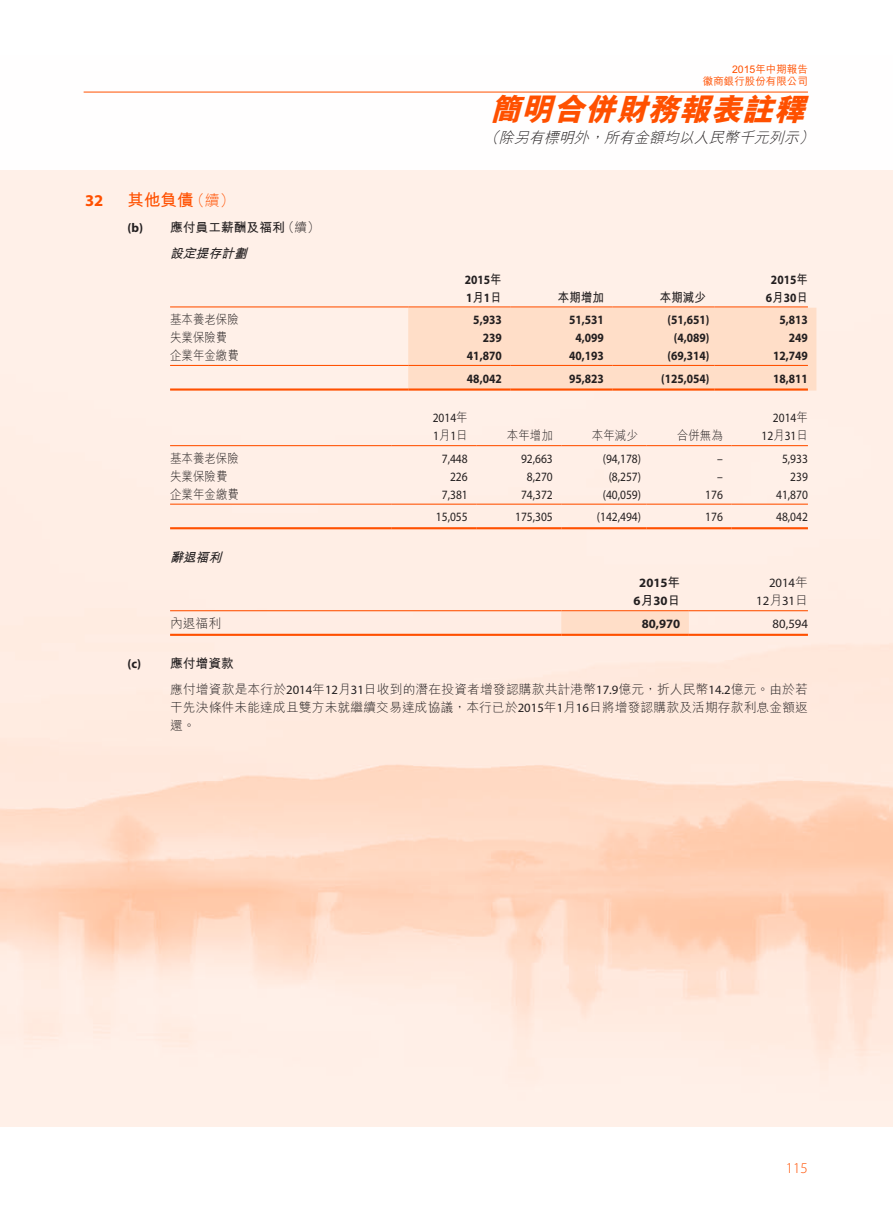
<style>
.page{position:relative;width:893px;height:1212px;background:#fff}
.page>*{position:absolute;margin:0;border:0;box-sizing:border-box;transform-origin:0 0}
.t1{font:italic 800 31.5px "M Hei HK";color:#ff5000}
.t2{font:700 16.5px "M Hei HK";color:#ff5000}
.t3{font:700 16.5px "Myriad Pro";color:#ff5000}
.t4{font:italic 300 15px "M Hei HK";color:#231f20}
.t5{font:300 15px "Myriad Pro";color:#ff5000}
.t6{font:300 12.75px/25.7px "M Hei HK";letter-spacing:.01em;color:#231f20}
.t7{font:12.75px/18px "Myriad Pro";color:#231f20;scale:.9 1}
.t8{font:700 12.75px/18px "Myriad Pro";color:#231f20;scale:.9 1}
.t9{font:300 12.75px "M Hei HK";letter-spacing:.01em;color:#231f20;scale:.9 1}
.t10{font:700 12.75px/25.7px "M Hei HK";color:#231f20}
.t11{font:12.75px "Myriad Pro";color:#231f20}
.t12{font:700 12.75px "Myriad Pro";color:#231f20}
.t13{font:700 12.75px "M Hei HK";color:#231f20;scale:.9 1}
.t14{font:italic 700 12.75px "M Hei HK";color:#231f20}
.t15{font:500 10.5px "M Hei HK";color:#ff5000}
.s1{font-weight:300;font-size:15px}
.s2{font-family:"Myriad Pro"}
.s3{font-weight:300}
.s4{font-style:italic}
.s5{font-family:"M Hei HK"}
.s6{font-family:"M Hei HK";font-weight:300}
.s7{font-family:"Myriad Pro";font-weight:700}
.s8{font-weight:700}
.s9{font-family:"Myriad Pro";font-weight:400}
</style>
<div class="page">
<hr style="left:84px;top:92px;width:724px;height:1px;background:#ff5000">
<div style="left:408px;top:308px;width:408px;height:83px;background:#ffdec8"></div>
<hr style="left:170px;top:306px;width:238px;height:1px;background:#ff5000">
<hr style="left:408px;top:306px;width:102px;height:1px;background:#ff5000">
<hr style="left:510px;top:306px;width:102px;height:1px;background:#ff5000">
<hr style="left:612px;top:306px;width:102px;height:1px;background:#ff5000">
<hr style="left:714px;top:306px;width:94px;height:1px;background:#ff5000">
<hr style="left:170px;top:365px;width:238px;height:1px;background:#ff5000">
<hr style="left:408px;top:365px;width:102px;height:1px;background:#ff5000">
<hr style="left:510px;top:365px;width:102px;height:1px;background:#ff5000">
<hr style="left:612px;top:365px;width:102px;height:1px;background:#ff5000">
<hr style="left:714px;top:365px;width:94px;height:1px;background:#ff5000">
<hr style="left:170px;top:388px;width:238px;height:3px;background:#ff5000">
<hr style="left:408px;top:388px;width:102px;height:3px;background:#ff5000">
<hr style="left:510px;top:388px;width:102px;height:3px;background:#ff5000">
<hr style="left:612px;top:388px;width:102px;height:3px;background:#ff5000">
<hr style="left:714px;top:388px;width:94px;height:3px;background:#ff5000">
<hr style="left:170px;top:445px;width:221px;height:1px;background:#ff5000">
<hr style="left:391px;top:445px;width:85px;height:1px;background:#ff5000">
<hr style="left:476px;top:445px;width:85px;height:1px;background:#ff5000">
<hr style="left:561px;top:445px;width:85px;height:1px;background:#ff5000">
<hr style="left:646px;top:445px;width:85px;height:1px;background:#ff5000">
<hr style="left:731px;top:445px;width:77px;height:1px;background:#ff5000">
<hr style="left:170px;top:504px;width:221px;height:1px;background:#ff5000">
<hr style="left:391px;top:504px;width:85px;height:1px;background:#ff5000">
<hr style="left:476px;top:504px;width:85px;height:1px;background:#ff5000">
<hr style="left:561px;top:504px;width:85px;height:1px;background:#ff5000">
<hr style="left:646px;top:504px;width:85px;height:1px;background:#ff5000">
<hr style="left:731px;top:504px;width:77px;height:1px;background:#ff5000">
<hr style="left:170px;top:527px;width:221px;height:2px;background:#ff5000">
<hr style="left:391px;top:527px;width:85px;height:2px;background:#ff5000">
<hr style="left:476px;top:527px;width:85px;height:2px;background:#ff5000">
<hr style="left:561px;top:527px;width:85px;height:2px;background:#ff5000">
<hr style="left:646px;top:527px;width:85px;height:2px;background:#ff5000">
<hr style="left:731px;top:527px;width:77px;height:2px;background:#ff5000">
<svg style="left:561px;top:611px;width:128px;height:23px;background:#ffdbc4"></svg>
<hr style="left:170px;top:610px;width:391px;height:1px;background:#ff5000">
<hr style="left:561px;top:610px;width:128px;height:1px;background:#ff5000">
<hr style="left:689px;top:610px;width:119px;height:1px;background:#ff5000">
<hr style="left:170px;top:634px;width:391px;height:2px;background:#ff5000">
<hr style="left:561px;top:634px;width:128px;height:2px;background:#ff5000">
<hr style="left:689px;top:634px;width:119px;height:2px;background:#ff5000">
<p class="t15" style="left:732px;top:62px;width:77px">2015年中期報告</p>
<p class="t15" style="left:703px;top:74px;width:106px">徽商銀行股份有限公司</p>
<p class="t3" style="left:85px;top:190px;width:20px">32</p>
<p class="t2" style="left:128px;top:188px;width:109px">其他負債<span class="s1">（續）</span></p>
<p class="t10" style="left:170px;top:214px;width:151px;text-indent:-43px"><span class="s2">(b)</span> 應付員工薪酬及福利<span class="s3">（續）</span><span class="s4">設定提存計劃</span></p>
<h1 class="t1" style="left:490px;top:89px;width:328px">簡明合併財務報表註釋</h1>
<p class="t4" style="left:484px;top:126px;width:337px">（除另有標明外，所有金額均以人民幣千元列示）</p>
<p class="t8" style="left:465px;top:270px;width:43px">2015<span class="s5">年<br></span>1<span class="s5">月</span>1<span class="s5">日</span></p>
<p class="t13" style="left:558px;top:288px;width:53px">本期增加</p>
<p class="t13" style="left:660px;top:288px;width:53px">本期減少</p>
<p class="t8" style="left:766px;top:270px;width:48px;text-align:center">2015<span class="s5">年<br></span>6<span class="s5">月</span>30<span class="s5">日</span></p>
<p class="t9" style="left:170px;top:310px;width:78px">基本養老保險</p>
<p class="t8" style="left:473px;top:310px;width:33px">5,933</p>
<p class="t8" style="left:569px;top:310px;width:40px">51,531</p>
<p class="t8" style="left:667px;top:310px;width:48px">(51,651)</p>
<p class="t8" style="left:779px;top:310px;width:33px">5,813</p>
<p class="t9" style="left:170px;top:328px;width:65px">失業保險費</p>
<p class="t8" style="left:483px;top:328px;width:23px">239</p>
<p class="t8" style="left:575px;top:328px;width:33px">4,099</p>
<p class="t8" style="left:674px;top:328px;width:41px">(4,089)</p>
<p class="t8" style="left:789px;top:328px;width:23px">249</p>
<p class="t9" style="left:170px;top:346px;width:78px">企業年金繳費</p>
<p class="t8" style="left:467px;top:346px;width:40px">41,870</p>
<p class="t8" style="left:569px;top:346px;width:40px">40,193</p>
<p class="t8" style="left:667px;top:346px;width:48px">(69,314)</p>
<p class="t8" style="left:773px;top:346px;width:40px">12,749</p>
<p class="t8" style="left:467px;top:369px;width:40px">48,042</p>
<p class="t8" style="left:569px;top:369px;width:40px">95,823</p>
<p class="t8" style="left:661px;top:369px;width:55px">(125,054)</p>
<p class="t8" style="left:773px;top:369px;width:40px">18,811</p>
<p class="t7" style="left:433px;top:409px;width:40px">2014<span class="s6">年<br></span>1<span class="s6">月</span>1<span class="s6">日</span></p>
<p class="t7" style="left:761px;top:409px;width:53px;text-align:right">2014<span class="s6">年<br></span>12<span class="s6">月</span>31<span class="s6">日</span></p>
<p class="t9" style="left:507px;top:427px;width:53px">本年增加</p>
<p class="t9" style="left:592px;top:427px;width:53px">本年減少</p>
<p class="t9" style="left:677px;top:427px;width:53px">合併無為</p>
<p class="t9" style="left:170px;top:449px;width:78px">基本養老保險</p>
<p class="t7" style="left:442px;top:449px;width:30px">7,448</p>
<p class="t7" style="left:521px;top:449px;width:37px">92,663</p>
<p class="t7" style="left:603px;top:449px;width:44px">(94,178)</p>
<p class="t7" style="left:717px;top:449px;width:8px">–</p>
<p class="t7" style="left:782px;top:449px;width:30px">5,933</p>
<p class="t9" style="left:170px;top:467px;width:65px">失業保險費</p>
<p class="t7" style="left:450px;top:467px;width:21px">226</p>
<p class="t7" style="left:527px;top:467px;width:30px">8,270</p>
<p class="t7" style="left:609px;top:467px;width:38px">(8,257)</p>
<p class="t7" style="left:717px;top:467px;width:8px">–</p>
<p class="t7" style="left:790px;top:467px;width:21px">239</p>
<p class="t9" style="left:170px;top:485px;width:78px">企業年金繳費</p>
<p class="t7" style="left:442px;top:485px;width:30px">7,381</p>
<p class="t7" style="left:521px;top:485px;width:37px">74,372</p>
<p class="t7" style="left:603px;top:485px;width:44px">(40,059)</p>
<p class="t7" style="left:705px;top:485px;width:21px">176</p>
<p class="t7" style="left:776px;top:485px;width:37px">41,870</p>
<p class="t7" style="left:436px;top:508px;width:37px">15,055</p>
<p class="t7" style="left:515px;top:508px;width:43px">175,305</p>
<p class="t7" style="left:597px;top:508px;width:51px">(142,494)</p>
<p class="t7" style="left:705px;top:508px;width:21px">176</p>
<p class="t7" style="left:776px;top:508px;width:37px">48,042</p>
<p class="t14" style="left:170px;top:548px;width:57px">辭退福利</p>
<p class="t12" style="left:639px;top:575px;width:43px">2015<span class="s5">年</span></p>
<p class="t11" style="left:769px;top:575px;width:40px">2014<span class="s6">年</span></p>
<p class="t12" style="left:634px;top:593px;width:48px">6<span class="s5">月</span>30<span class="s5">日</span></p>
<p class="t11" style="left:756px;top:593px;width:53px">12<span class="s6">月</span>31<span class="s6">日</span></p>
<p class="t6" style="left:170px;top:610px;width:53px">內退福利</p>
<p class="t12" style="left:642px;top:615px;width:40px">80,970</p>
<p class="t11" style="left:773px;top:616px;width:37px">80,594</p>
<p class="t6" style="left:170px;top:650px;width:639px;text-indent:-43px"><span class="s7">(c)</span> <span class="s8">應付增資款<br></span>應付增資款是本行於<span class="s9">2014</span>年<span class="s9">12</span>月<span class="s9">31</span>日收到的潛在投資者增發認購款共計港幣<span class="s9">17.9</span>億元，折人民幣<span class="s9">14.2</span>億元。由於若</p>
<p class="t6" style="left:170px;top:698px;width:639px;line-height:18px">干先決條件未能達成且雙方未就繼續交易達成協議，本行已於<span class="s9">2015</span>年<span class="s9">1</span>月<span class="s9">16</span>日將增發認購款及活期存款利息金額返還。</p>
<p class="t5" style="left:786px;top:1159px;width:23px">115</p>
</div>
